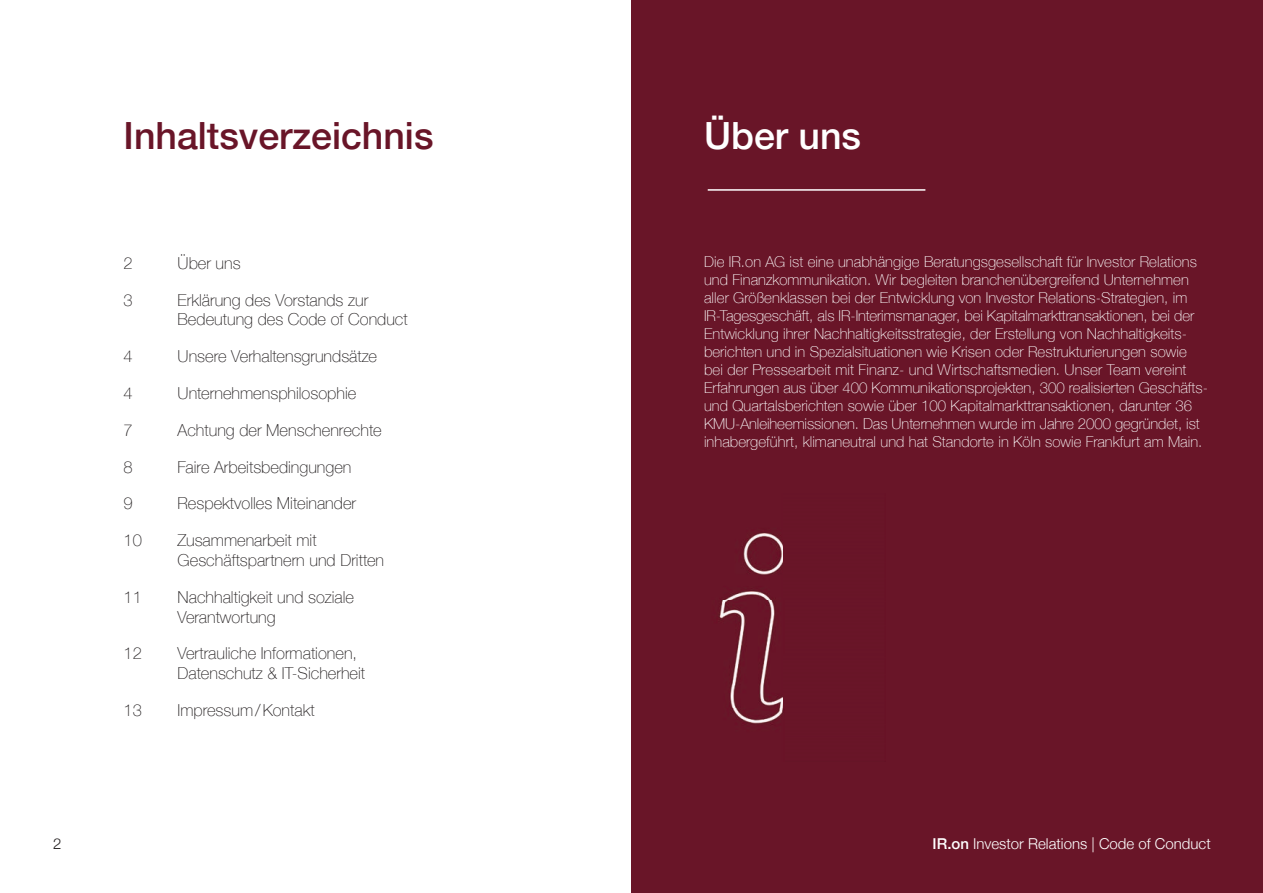
<style>
.page{position:relative;width:1263px;height:893px;background:#fff}
.page>*{position:absolute;margin:0;border:0;box-sizing:border-box;transform-origin:0 0}
.t1{font:500 37.5px "Helvetica Neue";color:#691528}
.t2{font:500 37.5px "Helvetica Neue";color:#fff}
.t3{font:100 16.5px/19.8px "Helvetica Neue";color:#231f20}
.t4{font:100 15px/18px "Helvetica Neue";letter-spacing:.005em;color:#fff}
.t5{font:300 15px "Helvetica Neue";color:#fff}
.t6{font:300 15px "Helvetica Neue";color:#231f20}
.s1{font-weight:500}
</style>
<div class="page">
<div style="left:631px;top:0;width:632px;height:893px;background:#691528"></div>
<img style="left:719px;top:533px;width:64px;height:191px">
<hr style="left:708px;top:189px;width:217px;height:2px;background:#fff">
<h1 class="t1" style="left:124px;top:105px;width:311px">Inhaltsverzeichnis</h1>
<h1 class="t2" style="left:704px;top:105px;width:158px">Über uns</h1>
<p class="t3" style="left:124px;top:252px;width:11px">2</p>
<p class="t3" style="left:178px;top:252px;width:65px">Über uns</p>
<p class="t3" style="left:124px;top:289px;width:11px">3</p>
<p class="t3" style="left:178px;top:289px;width:232px">Erklärung des Vorstands zur<br>Bedeutung des Code of Conduct</p>
<p class="t3" style="left:124px;top:346px;width:11px">4</p>
<p class="t3" style="left:178px;top:346px;width:201px">Unsere Verhaltensgrundsätze</p>
<p class="t3" style="left:124px;top:382px;width:11px">4</p>
<p class="t3" style="left:178px;top:382px;width:180px">Unternehmensphilosophie</p>
<p class="t3" style="left:124px;top:419px;width:11px">7</p>
<p class="t3" style="left:178px;top:419px;width:206px">Achtung der Menschenrechte</p>
<p class="t3" style="left:124px;top:456px;width:11px">8</p>
<p class="t3" style="left:178px;top:456px;width:175px">Faire Arbeitsbedingungen</p>
<p class="t3" style="left:124px;top:493px;width:11px">9</p>
<p class="t3" style="left:178px;top:493px;width:180px">Respektvolles Miteinander</p>
<p class="t3" style="left:124px;top:530px;width:20px">10</p>
<p class="t3" style="left:178px;top:530px;width:208px">Zusammenarbeit mit<br>Geschäftspartnern und Dritten</p>
<p class="t3" style="left:124px;top:586px;width:20px">11</p>
<p class="t3" style="left:178px;top:586px;width:178px">Nachhaltigkeit und soziale<br>Verantwortung</p>
<p class="t3" style="left:124px;top:643px;width:20px">12</p>
<p class="t3" style="left:178px;top:643px;width:189px">Vertrauliche Informationen,<br>Datenschutz &amp; IT-Sicherheit</p>
<p class="t3" style="left:124px;top:700px;width:20px">13</p>
<p class="t3" style="left:178px;top:700px;width:139px">Impressum / Kontakt</p>
<p class="t4" style="left:704px;top:252px;width:505px">Die IR.on AG ist eine unabhängige Beratungsgesellschaft für Investor Relations und Finanzkommunikation. Wir begleiten branchenübergreifend Unternehmen aller Größenklassen bei der Entwicklung von Investor Relations-Strategien, im IR-Tagesgeschäft, als IR-Interimsmanager, bei Kapitalmarkttransaktionen, bei der Entwicklung ihrer Nachhaltigkeitsstrategie, der Erstellung von Nachhaltigkeits&shy;berichten und in Spezialsituationen wie Krisen oder Restrukturierungen sowie bei der Pressearbeit mit Finanz- und Wirtschaftsmedien. Unser Team vereint Erfahrungen aus über 400 Kommunikationsprojekten, 300 realisierten Geschäfts&shy;und Quartalsberichten sowie über 100 Kapitalmarkttransaktionen, darunter 36<br>KMU-Anleiheemissionen. Das Unternehmen wurde im Jahre 2000 gegründet, ist inhabergeführt, klimaneutral und hat Standorte in Köln sowie Frankfurt am Main.</p>
<p class="t6" style="left:53px;top:832px;width:10px">2</p>
<p class="t5" style="left:932px;top:832px;width:280px"><span class="s1">IR.on</span> Investor Relations | Code of Conduct</p>
</div>
